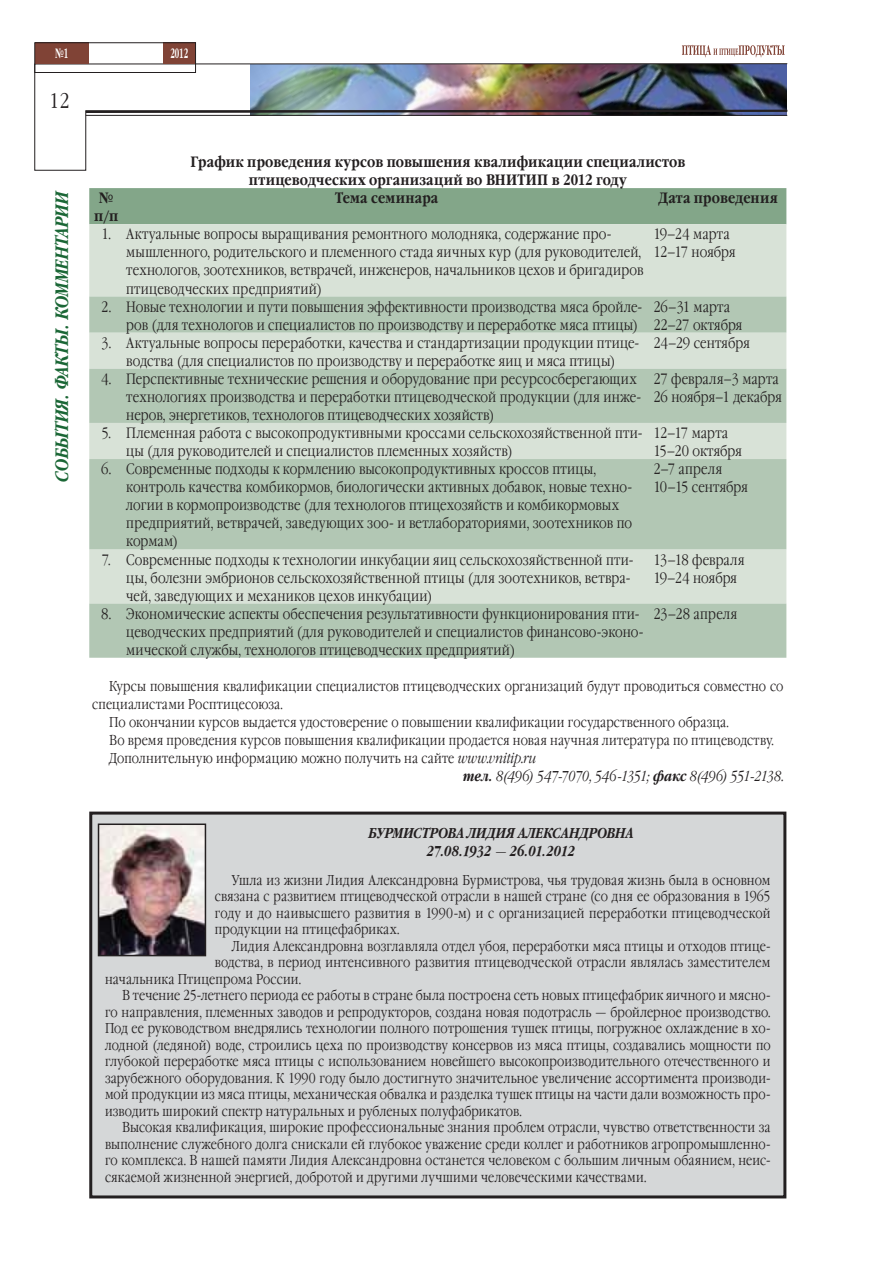
<style>
.page{position:relative;width:893px;height:1263px;background:#fff}
.page>*{position:absolute;margin:0;border:0;box-sizing:border-box;transform-origin:0 0}
.t1{font:300 21px "Garamond Narrow C";color:#231f20}
.t2{font:italic 700 18px "Garamond Narrow C";letter-spacing:.005em;color:#1b6736}
.t3{font:300 15px/18px "Garamond Narrow C";letter-spacing:.015em;color:#231f20}
.t4{font:700 15px/18px "Garamond Narrow C";letter-spacing:.015em;color:#231f20;text-align:center}
.t5{font:300 14.25px/16.5px "Garamond Narrow C";letter-spacing:.015em;color:#231f20;text-align:justify}
.t6{font:italic 700 14.25px/18px "Garamond Narrow C";letter-spacing:.01em;color:#231f20;text-align:center}
.t7{font:italic 300 14.25px "Garamond Narrow C";letter-spacing:-.035em;color:#231f20}
.t8{font:700 13.5px "Garamond Narrow C";color:#fff;scale:.67 1}
.s1{font-style:italic}
.s2{font-weight:700}
</style>
<div class="page">
<svg style="left:682px;top:45px;width:103px;height:12px"></svg>
<img style="left:34px;top:63px;width:754px;height:108px">
<hr style="left:86px;top:115px;width:701px;height:1px;background:#231f20">
<svg style="left:84px;top:109px;width:704px;height:5px;background:#555158"></svg>
<div style="left:163px;top:43px;width:33px;height:21px;background:#804336"></div>
<div style="left:35px;top:43px;width:54px;height:21px;background:#804336"></div>
<div style="left:34px;top:42px;width:162px;height:31px;border:1px solid #231f20"></div>
<div style="left:89px;top:188px;width:697px;height:36px;background:#83a689"></div>
<div style="left:89px;top:224px;width:697px;height:72px;background:#d8e2d7"></div>
<svg style="left:89px;top:296px;width:697px;height:362px;background:#bfd0c0"></svg>
<div style="left:91px;top:813px;width:694px;height:384px;background:#d5d7d8"></div>
<div style="left:89px;top:812px;width:697px;height:386px;border:3px solid #231f20"></div>
<img style="left:101px;top:827px;width:102px;height:126px">
<div style="left:98px;top:824px;width:108px;height:132px;border:2px solid #231f20"></div>
<p class="t8" style="left:55px;top:46px;width:21px">№1</p>
<h1 class="t1" style="left:49px;top:89px;width:22px">12</h1>
<p class="t2" style="left:52px;top:482px;width:294px;rotate:-90deg">СОБЫТИЯ. ФАКТЫ. КОММЕНТАРИИ</p>
<p class="t8" style="left:170px;top:46px;width:28px">2012</p>
<p class="t4" style="left:190px;top:153px;width:496px">График проведения курсов повышения квалификации специалистов птицеводческих организаций во ВНИТИП в 2012 году</p>
<p class="t4" style="left:94px;top:189px;width:26px">№ п/п</p>
<p class="t4" style="left:335px;top:189px;width:105px">Тема семинара</p>
<p class="t4" style="left:659px;top:189px;width:120px">Дата проведения</p>
<p class="t3" style="left:126px;top:226px;width:519px;text-indent:-25px">1. Актуальные вопросы выращивания ремонтного молодняка, содержание про&shy;мышленного, родительского и племенного стада яичных кур (для руководителей, технологов, зоотехников, ветврачей, инженеров, начальников цехов и бригадиров птицеводческих предприятий)</p>
<p class="t3" style="left:653px;top:226px;width:84px">19–24 марта<br>12–17 ноября</p>
<p class="t3" style="left:101px;top:298px;width:542px;text-align:right">2. Новые технологии и пути повышения эффективности производства мяса бройле&shy;ров (для технологов и специалистов по производству и переработке мяса птицы)</p>
<p class="t3" style="left:653px;top:298px;width:91px">26–31 марта<br>22–27 октября</p>
<p class="t3" style="left:101px;top:334px;width:540px;text-align:center">3. Актуальные вопросы переработки, качества и стандартизации продукции птице&shy;водства (для специалистов по производству и переработке яиц и мяса птицы)</p>
<p class="t3" style="left:653px;top:334px;width:98px">24–29 сентября</p>
<p class="t3" style="left:126px;top:370px;width:516px;text-indent:-25px">4. Перспективные технические решения и оборудование при ресурсосберегающих технологиях производства и переработки птицеводческой продукции (для инже&shy;неров, энергетиков, технологов птицеводческих хозяйств)</p>
<p class="t3" style="left:653px;top:370px;width:130px">27 февраля–3 марта<br>26 ноября–1 декабря</p>
<p class="t3" style="left:126px;top:424px;width:518px;text-indent:-25px">5. Племенная работа с высокопродуктивными кроссами сельскохозяйственной пти&shy;цы (для руководителей и специалистов племенных хозяйств)</p>
<p class="t3" style="left:653px;top:424px;width:90px">12–17 марта<br>15–20 октября</p>
<p class="t3" style="left:126px;top:461px;width:507px;text-indent:-25px">6. Современные подходы к кормлению высокопродуктивных кроссов птицы, контроль качества комбикормов, биологически активных добавок, новые техно&shy;логии в кормопроизводстве (для технологов птицехозяйств и комбикормовых предприятий, ветврачей, заведующих зоо- и ветлабораториями, зоотехников по кормам)</p>
<p class="t3" style="left:653px;top:461px;width:96px">2–7 апреля<br>10–15 сентября</p>
<p class="t3" style="left:126px;top:551px;width:509px;text-indent:-24px">7. Современные подходы к технологии инкубации яиц сельскохозяйственной пти&shy;цы, болезни эмбрионов сельскохозяйственной птицы (для зоотехников, ветвра&shy;чей, заведующих и механиков цехов инкубации)</p>
<p class="t3" style="left:653px;top:551px;width:93px">13–18 февраля<br>19–24 ноября</p>
<p class="t3" style="left:126px;top:605px;width:519px;text-indent:-25px">8. Экономические аспекты обеспечения результативности функционирования пти&shy;цеводческих предприятий (для руководителей и специалистов финансово-эконо&shy;мической службы, технологов птицеводческих предприятий)</p>
<p class="t3" style="left:653px;top:605px;width:85px">23–28 апреля</p>
<p class="t5" style="left:109px;top:678px;width:676px">Курсы повышения квалификации специалистов птицеводческих организаций будут проводиться совместно со</p>
<p class="t5" style="left:92px;top:696px;width:192px">специалистами Росптицесоюза.</p>
<p class="t5" style="left:109px;top:714px;width:621px">По окончании курсов выдается удостоверение о повышении квалификации государственного образца.</p>
<p class="t5" style="left:109px;top:732px;width:666px">Во время проведения курсов повышения квалификации продается новая научная литература по птицеводству.</p>
<p class="t5" style="left:109px;top:751px;width:428px">Дополнительную информацию можно получить на сайте <span class="s1">www.vnitip.ru</span></p>
<p class="t7" style="left:463px;top:768px;width:322px"><span class="s2">тел.</span> 8(496) 547-7070, 546-1351; <span class="s2">факс</span> 8(496) 551-2138.</p>
<p class="t6" style="left:369px;top:826px;width:266px">БУРМИСТРОВА ЛИДИЯ АЛЕКСАНДРОВНА<br>27.08.1932 — 26.01.2012</p>
<p class="t5" style="left:215px;top:872px;width:557px;text-indent:17px">Ушла из жизни Лидия Александровна Бурмистрова, чья трудовая жизнь была в основном связана с развитием птицеводческой отрасли в нашей стране (со дня ее образования в 1965 году и до наивысшего развития в 1990-м) и с организацией переработки птицеводческой продукции на птицефабриках.</p>
<p class="t5" style="left:232px;top:938px;width:540px">Лидия Александровна возглавляла отдел убоя, переработки мяса птицы и отходов птице-</p>
<p class="t5" style="left:215px;top:955px;width:557px">водства, в период интенсивного развития птицеводческой отрасли являлась заместителем</p>
<p class="t5" style="left:105px;top:971px;width:198px">начальника Птицепрома России.</p>
<p class="t5" style="left:122px;top:988px;width:650px">В течение 25-летнего периода ее работы в стране была построена сеть новых птицефабрик яичного и мясно-</p>
<p class="t5" style="left:105px;top:1004px;width:667px">го направления, племенных заводов и репродукторов, создана новая подотрасль — бройлерное производство.</p>
<p class="t5" style="left:105px;top:1021px;width:667px">Под ее руководством внедрялись технологии полного потрошения тушек птицы, погружное охлаждение в хо-</p>
<p class="t5" style="left:105px;top:1037px;width:667px">лодной (ледяной) воде, строились цеха по производству консервов из мяса птицы, создавались мощности по</p>
<p class="t5" style="left:105px;top:1054px;width:667px">глубокой переработке мяса птицы с использованием новейшего высокопроизводительного отечественного и</p>
<p class="t5" style="left:105px;top:1070px;width:667px">зарубежного оборудования. К 1990 году было достигнуто значительное увеличение ассортимента производи-</p>
<p class="t5" style="left:105px;top:1087px;width:667px">мой продукции из мяса птицы, механическая обвалка и разделка тушек птицы на части дали возможность про-</p>
<p class="t5" style="left:105px;top:1103px;width:418px">изводить широкий спектр натуральных и рубленых полуфабрикатов.</p>
<p class="t5" style="left:122px;top:1120px;width:650px">Высокая квалификация, широкие профессиональные знания проблем отрасли, чувство ответственности за</p>
<p class="t5" style="left:105px;top:1136px;width:667px">выполнение служебного долга снискали ей глубокое уважение среди коллег и работников агропромышленно-</p>
<p class="t5" style="left:105px;top:1153px;width:667px">го комплекса. В нашей памяти Лидия Александровна останется человеком с большим личным обаянием, неис-</p>
<p class="t5" style="left:105px;top:1169px;width:543px">сякаемой жизненной энергией, добротой и другими лучшими человеческими качествами.</p>
</div>
